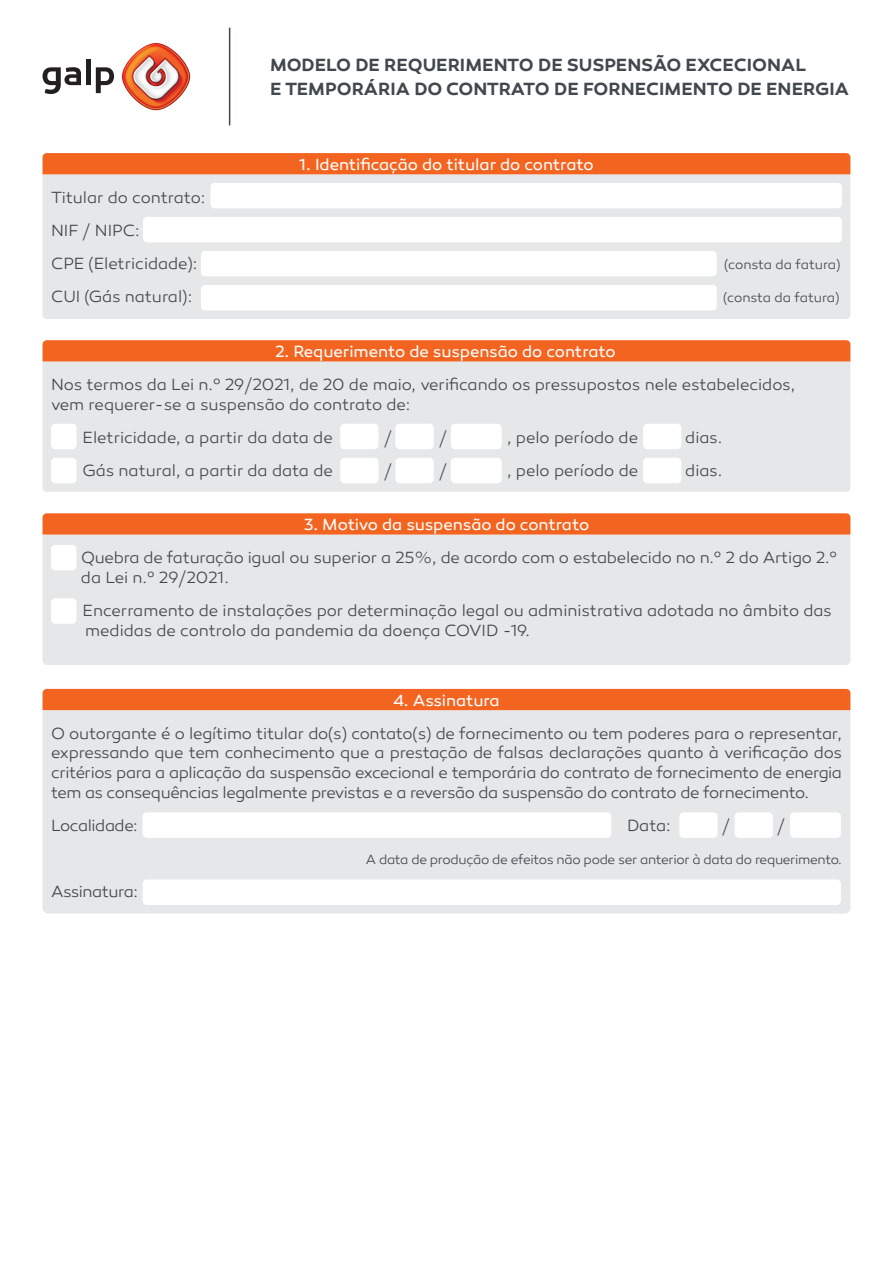
<style>
.page{position:relative;width:893px;height:1263px;background:#fff}
.page>*{position:absolute;margin:0;border:0;box-sizing:border-box;transform-origin:0 0}
.t1{font:600 18px/24px "Canaro";letter-spacing:-.005em;color:#41494e}
.t2{font:300 16.5px/19.8px "Canaro";letter-spacing:-.005em;color:#41494e}
.t3{font:16.5px "Canaro";letter-spacing:-.005em;color:#fff}
.t4{font:300 16.5px "Canaro";letter-spacing:-.025em;color:#41494e}
.t5{font:300 13.5px "Canaro";letter-spacing:-.02em;color:#41494e}
</style>
<div class="page">
<div style="left:43px;top:174px;width:807px;height:145px;background:#e6e7e9"></div>
<hr style="left:229px;top:28px;width:1px;height:97px;background:#41494e">
<img style="left:121px;top:42px;width:70px;height:69px">
<svg style="left:43px;top:67px;width:38px;height:27px"></svg>
<div style="left:86px;top:60px;width:5px;height:25px;background:#231f20"></div>
<svg style="left:96px;top:67px;width:18px;height:26px"></svg>
<div style="left:43px;top:153px;width:807px;height:21px;background:#f36421"></div>
<div style="left:210px;top:183px;width:632px;height:25px;background:#fff;border-radius:4px"></div>
<div style="left:143px;top:217px;width:699px;height:25px;background:#fff;border-radius:4px"></div>
<div style="left:201px;top:251px;width:516px;height:25px;background:#fff;border-radius:4px"></div>
<div style="left:201px;top:285px;width:516px;height:25px;background:#fff;border-radius:4px"></div>
<div style="left:43px;top:361px;width:807px;height:131px;background:#e6e7e9"></div>
<div style="left:43px;top:340px;width:807px;height:21px;background:#f36421"></div>
<div style="left:51px;top:424px;width:26px;height:25px;background:#fff;border-radius:4px"></div>
<div style="left:340px;top:424px;width:38px;height:25px;background:#fff;border-radius:4px"></div>
<div style="left:395px;top:424px;width:39px;height:25px;background:#fff;border-radius:4px"></div>
<div style="left:643px;top:424px;width:38px;height:25px;background:#fff;border-radius:4px"></div>
<div style="left:643px;top:458px;width:38px;height:25px;background:#fff;border-radius:4px"></div>
<div style="left:451px;top:424px;width:51px;height:25px;background:#fff;border-radius:4px"></div>
<div style="left:340px;top:458px;width:38px;height:25px;background:#fff;border-radius:4px"></div>
<div style="left:395px;top:458px;width:39px;height:25px;background:#fff;border-radius:4px"></div>
<div style="left:451px;top:458px;width:51px;height:25px;background:#fff;border-radius:4px"></div>
<div style="left:51px;top:458px;width:26px;height:25px;background:#fff;border-radius:4px"></div>
<div style="left:43px;top:534px;width:807px;height:131px;background:#e6e7e9"></div>
<div style="left:43px;top:513px;width:807px;height:21px;background:#f36421"></div>
<div style="left:51px;top:545px;width:26px;height:25px;background:#fff;border-radius:4px"></div>
<div style="left:51px;top:598px;width:26px;height:26px;background:#fff;border-radius:4px"></div>
<div style="left:43px;top:710px;width:807px;height:203px;background:#e6e7e9"></div>
<div style="left:43px;top:689px;width:807px;height:21px;background:#f36421"></div>
<div style="left:143px;top:812px;width:468px;height:26px;background:#fff;border-radius:4px"></div>
<div style="left:143px;top:879px;width:698px;height:26px;background:#fff;border-radius:4px"></div>
<div style="left:679px;top:812px;width:39px;height:26px;background:#fff;border-radius:4px"></div>
<div style="left:735px;top:812px;width:38px;height:26px;background:#fff;border-radius:4px"></div>
<div style="left:790px;top:812px;width:51px;height:26px;background:#fff;border-radius:4px"></div>
<p class="t1" style="left:270px;top:53px;width:580px">MODELO DE REQUERIMENTO DE SUSPENSÃO EXCECIONAL<br>E TEMPORÁRIA DO CONTRATO DE FORNECIMENTO DE ENERGIA</p>
<p class="t2" style="left:51px;top:181px;width:156px;line-height:33px">Titular do contrato:<br>NIF / NIPC:<br>CPE (Eletricidade):</p>
<p class="t3" style="left:299px;top:154px;width:296px">1. Identificação do titular do contrato</p>
<p class="t5" style="left:724px;top:256px;width:118px">(consta da fatura)</p>
<p class="t2" style="left:51px;top:286px;width:143px">CUI (Gás natural):</p>
<p class="t5" style="left:723px;top:289px;width:118px">(consta da fatura)</p>
<p class="t3" style="left:275px;top:341px;width:342px">2. Requerimento de suspensão do contrato</p>
<p class="t2" style="left:51px;top:375px;width:746px">Nos termos da Lei n.º 29/2021, de 20 de maio, verificando os pressupostos nele estabelecidos, vem requerer-se a suspensão do contrato de:</p>
<p class="t2" style="left:83px;top:427px;width:252px">Eletricidade, a partir da data de</p>
<p class="t2" style="left:384px;top:427px;width:9px">/</p>
<p class="t2" style="left:439px;top:427px;width:9px">/</p>
<p class="t2" style="left:507px;top:427px;width:133px">, pelo período de</p>
<p class="t2" style="left:685px;top:427px;width:39px">dias.</p>
<p class="t2" style="left:83px;top:460px;width:252px">Gás natural, a partir da data de</p>
<p class="t2" style="left:384px;top:460px;width:9px">/</p>
<p class="t2" style="left:439px;top:460px;width:9px">/</p>
<p class="t2" style="left:507px;top:460px;width:133px">, pelo período de</p>
<p class="t2" style="left:685px;top:460px;width:39px">dias.</p>
<p class="t3" style="left:304px;top:515px;width:287px">3. Motivo da suspensão do contrato</p>
<p class="t2" style="left:81px;top:548px;width:758px">Quebra de faturação igual ou superior a 25%, de acordo com o estabelecido no n.º 2 do Artigo 2.º da Lei n.º 29/2021.</p>
<p class="t2" style="left:83px;top:600px;width:751px">Encerramento de instalações por determinação legal ou administrativa adotada no âmbito das medidas de controlo da pandemia da doença COVID -19.</p>
<p class="t3" style="left:393px;top:690px;width:108px">4. Assinatura</p>
<p class="t2" style="left:51px;top:723px;width:792px;text-align:justify">O outorgante é o legítimo titular do(s) contato(s) de fornecimento ou tem poderes para o representar, expressando que tem conhecimento que a prestação de falsas declarações quanto à verificação dos critérios para a aplicação da suspensão excecional e temporária do contrato de fornecimento de energia tem as consequências legalmente previstas e a reversão da suspensão do contrato de fornecimento.</p>
<p class="t4" style="left:51px;top:816px;width:88px">Localidade:</p>
<p class="t2" style="left:627px;top:816px;width:45px">Data:</p>
<p class="t2" style="left:722px;top:816px;width:9px">/</p>
<p class="t2" style="left:777px;top:816px;width:9px">/</p>
<p class="t5" style="left:366px;top:851px;width:478px">A data de produção de efeitos não pode ser anterior à data do requerimento.</p>
<p class="t4" style="left:51px;top:882px;width:89px">Assinatura:</p>
</div>
